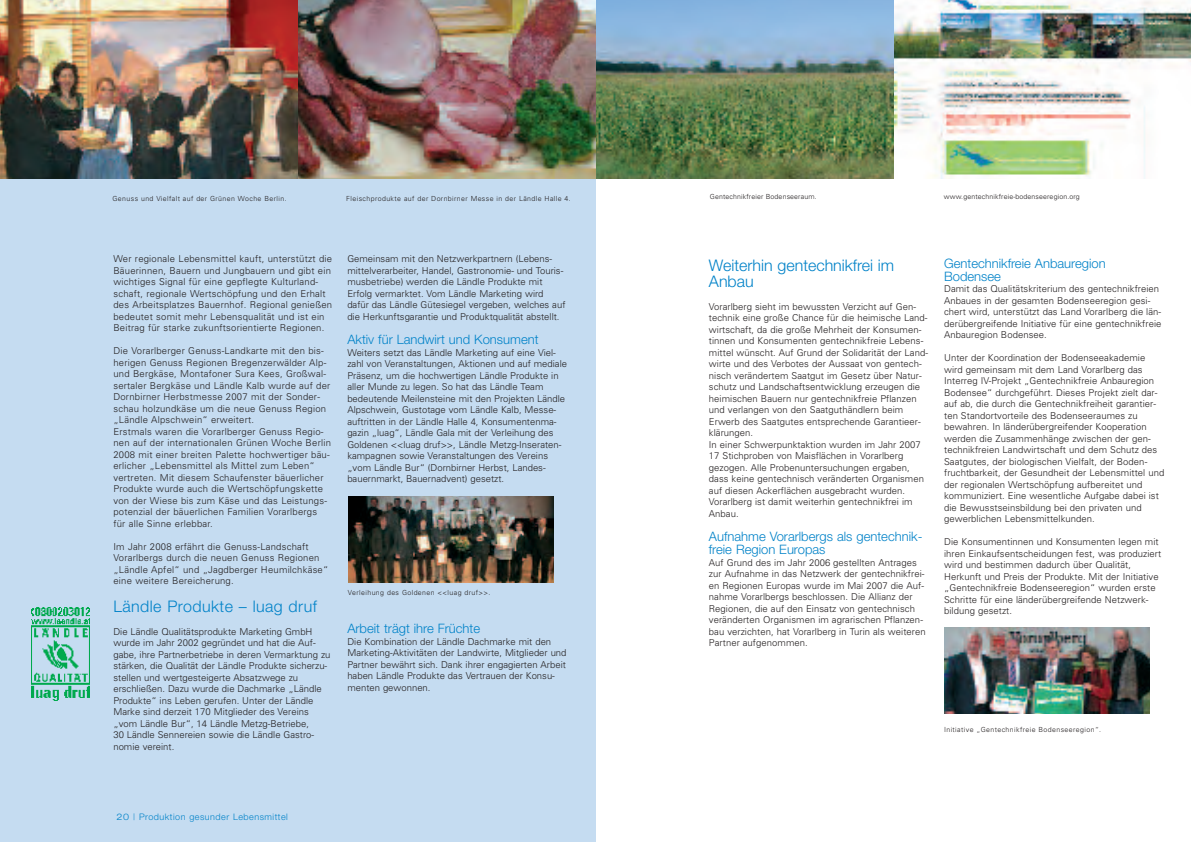
<style>
.page{position:relative;width:1191px;height:842px;background:#fff}
.page>*{position:absolute;margin:0;border:0;box-sizing:border-box;transform-origin:0 0}
.t1{font:300 16px/16px "Helvetica Neue";color:#0082c8}
.t2{font:300 16px "Helvetica Neue";letter-spacing:.03em;color:#0082c8}
.t3{font:300 13px/13px "Helvetica Neue";color:#0082c8}
.t4{font:300 9.5px/11.5px "Univers";letter-spacing:.005em;color:#231f20}
.t5{font:300 9px "Helvetica Neue";letter-spacing:.055em;color:#0082c8}
.t6{font:300 7px "Univers";letter-spacing:.055em;color:#231f20}
.t7{font:300 7px "Univers";letter-spacing:.015em;color:#231f20}
.s1{font-stretch:expanded}
</style>
<div class="page">
<img style="left:893px;top:0;width:298px;height:179px">
<img style="left:595px;top:0;width:298px;height:179px">
<div style="left:0;top:0;width:595px;height:842px;background:#c5dcf1"></div>
<img style="left:298px;top:0;width:297px;height:179px">
<img style="left:0;top:0;width:298px;height:179px">
<img style="left:944px;top:628px;width:205px;height:85px">
<img style="left:348px;top:496px;width:206px;height:86px">
<img style="left:32px;top:608px;width:58px;height:92px">
<p class="t6" style="left:112px;top:196px;width:176px">Genuss und Vielfalt auf der Grünen Woche Berlin.</p>
<p class="t6" style="left:346px;top:196px;width:226px">Fleischprodukte auf der Dornbirner Messe in der Ländle Halle 4.</p>
<p class="t4" style="left:113px;top:254px;width:220px">Wer regionale Lebensmittel kauft, unterstützt die Bäuerinnen, Bauern und Jungbauern und gibt ein wichtiges Signal für eine gepflegte Kulturland&shy;schaft, regionale Wertschöpfung und den Erhalt des Arbeitsplatzes Bauernhof. Regional genießen bedeutet somit mehr Lebensqualität und ist ein Beitrag für starke zukunftsorientierte Regionen.</p>
<p class="t4" style="left:113px;top:346px;width:219px">Die Vorarlberger Genuss-Landkarte mit den bis&shy;herigen Genuss Regionen Bregenzerwälder Alp&shy;und Bergkäse, Montafoner Sura Kees, Großwal&shy;sertaler Bergkäse und Ländle Kalb wurde auf der Dornbirner Herbstmesse 2007 mit der Sonder&shy;schau holzundkäse um die neue Genuss Region „Ländle Alpschwein“ erweitert.<br>Erstmals waren die Vorarlberger Genuss Regio&shy;nen auf der internationalen Grünen Woche Berlin 2008 mit einer breiten Palette hochwertiger bäu&shy;erlicher „Lebensmittel als Mittel zum Leben“ vertreten. Mit diesem Schaufenster bäuerlicher Produkte wurde auch die Wertschöpfungskette von der Wiese bis zum Käse und das Leistungs&shy;potenzial der bäuerlichen Familien Vorarlbergs für alle Sinne erlebbar.</p>
<p class="t4" style="left:113px;top:541px;width:216px">Im Jahr 2008 erfährt die Genuss-Landschaft Vorarlbergs durch die neuen Genuss Regionen „Ländle Apfel“ und „Jagdberger Heumilchkäse“ eine weitere Bereicherung.</p>
<h1 class="t2" style="left:113px;top:596px;width:205px">Ländle Produkte – luag druf</h1>
<p class="t4" style="left:113px;top:626px;width:219px">Die Ländle Qualitätsprodukte Marketing GmbH wurde im Jahr 2002 gegründet und hat die Auf&shy;gabe, ihre Partnerbetriebe in deren Vermarktung zu stärken, die Qualität der Ländle Produkte sicherzu&shy;stellen und wertgesteigerte Absatzwege zu erschließen. Dazu wurde die Dachmarke „Ländle Produkte“ ins Leben gerufen. Unter der Ländle Marke sind derzeit 170 Mitglieder des Vereins „vom Ländle Bur“, 14 Ländle Metzg-Betriebe,<br>30 Ländle Sennereien sowie die Ländle Gastro&shy;nomie vereint.</p>
<p class="t4" style="left:347px;top:254px;width:220px">Gemeinsam mit den Netzwerkpartnern (Lebens&shy;mittelverarbeiter, Handel, Gastronomie- und Touris&shy;musbetriebe) werden die Ländle Produkte mit Erfolg vermarktet. Vom Ländle Marketing wird dafür das Ländle Gütesiegel vergeben, welches auf die Herkunftsgarantie und Produktqualität abstellt.</p>
<h2 class="t3" style="left:347px;top:333px;width:193px">Aktiv für Landwirt und Konsument</h2>
<p class="t4" style="left:347px;top:347px;width:221px">Weiters setzt das Ländle Marketing auf eine Viel&shy;zahl von Veranstaltungen, Aktionen und auf mediale Präsenz, um die hochwertigen Ländle Produkte in aller Munde zu legen. So hat das Ländle Team bedeutende Meilensteine mit den Projekten Ländle Alpschwein, Gustotage vom Ländle Kalb, Messe&shy;auftritten in der Ländle Halle 4, Konsumentenma&shy;gazin „luag“, Ländle Gala mit der Verleihung des Goldenen &lt;&lt;luag druf&gt;&gt;, Ländle Metzg-Inseraten&shy;kampagnen sowie Veranstaltungen des Vereins „vom Ländle Bur“ (Dornbirner Herbst, Landes&shy;bauernmarkt, Bauernadvent) gesetzt.</p>
<p class="t6" style="left:348px;top:590px;width:144px">Verleihung des Goldenen &lt;&lt;luag druf&gt;&gt;.</p>
<h2 class="t3" style="left:347px;top:622px;width:134px">Arbeit trägt ihre Früchte</h2>
<p class="t4" style="left:347px;top:636px;width:221px">Die Kombination der Ländle Dachmarke mit den Marketing-Aktivitäten der Landwirte, Mitglieder und Partner bewährt sich. Dank ihrer engagierten Arbeit haben Ländle Produkte das Vertrauen der Konsu&shy;menten gewonnen.</p>
<p class="t5" style="left:116px;top:811px;width:173px"><span class="s1">20 |</span> Produktion gesunder Lebensmittel</p>
<p class="t7" style="left:710px;top:194px;width:108px">Gentechnikfreier Bodenseeraum.</p>
<p class="t7" style="left:944px;top:194px;width:137px">www.gentechnikfreie-bodenseeregion.org</p>
<h1 class="t1" style="left:709px;top:257px;width:187px">Weiterhin gentechnikfrei im<br>Anbau</h1>
<p class="t4" style="left:709px;top:301px;width:221px">Vorarlberg sieht im bewussten Verzicht auf Gen&shy;technik eine große Chance für die heimische Land&shy;wirtschaft, da die große Mehrheit der Konsumen&shy;tinnen und Konsumenten gentechnikfreie Lebens&shy;mittel wünscht. Auf Grund der Solidarität der Land&shy;wirte und des Verbotes der Aussaat von gentech&shy;nisch verändertem Saatgut im Gesetz über Natur&shy;schutz und Landschaftsentwicklung erzeugen die heimischen Bauern nur gentechnikfreie Pflanzen und verlangen von den Saatguthändlern beim Erwerb des Saatgutes entsprechende Garantieer&shy;klärungen.<br>In einer Schwerpunktaktion wurden im Jahr 2007<br>17 Stichproben von Maisflächen in Vorarlberg gezogen. Alle Probenuntersuchungen ergaben, dass keine gentechnisch veränderten Organismen auf diesen Ackerflächen ausgebracht wurden.<br>Vorarlberg ist damit weiterhin gentechnikfrei im Anbau.</p>
<h2 class="t3" style="left:709px;top:530px;width:215px">Aufnahme Vorarlbergs als gentechnik&shy;freie Region Europas</h2>
<p class="t4" style="left:709px;top:557px;width:218px">Auf Grund des im Jahr 2006 gestellten Antrages zur Aufnahme in das Netzwerk der gentechnikfrei&shy;en Regionen Europas wurde im Mai 2007 die Auf&shy;nahme Vorarlbergs beschlossen. Die Allianz der Regionen, die auf den Einsatz von gentechnisch veränderten Organismen im agrarischen Pflanzen&shy;bau verzichten, hat Vorarlberg in Turin als weiteren Partner aufgenommen.</p>
<h2 class="t3" style="left:944px;top:256px;width:163px">Gentechnikfreie Anbauregion<br>Bodensee</h2>
<p class="t4" style="left:944px;top:284px;width:219px">Damit das Qualitätskriterium des gentechnikfreien Anbaues in der gesamten Bodenseeregion gesi&shy;chert wird, unterstützt das Land Vorarlberg die län&shy;derübergreifende Initiative für eine gentechnikfreie Anbauregion Bodensee.</p>
<p class="t4" style="left:944px;top:353px;width:222px">Unter der Koordination der Bodenseeakademie wird gemeinsam mit dem Land Vorarlberg das Interreg IV-Projekt „Gentechnikfreie Anbauregion Bodensee“ durchgeführt. Dieses Projekt zielt dar&shy;auf ab, die durch die Gentechnikfreiheit garantier&shy;ten Standortvorteile des Bodenseeraumes zu bewahren. In länderübergreifender Kooperation werden die Zusammenhänge zwischen der gen&shy;technikfreien Landwirtschaft und dem Schutz des Saatgutes, der biologischen Vielfalt, der Boden&shy;fruchtbarkeit, der Gesundheit der Lebensmittel und der regionalen Wertschöpfung aufbereitet und kommuniziert. Eine wesentliche Aufgabe dabei ist die Bewusstseinsbildung bei den privaten und gewerblichen Lebensmittelkunden.</p>
<p class="t4" style="left:944px;top:537px;width:219px">Die Konsumentinnen und Konsumenten legen mit ihren Einkaufsentscheidungen fest, was produziert wird und bestimmen dadurch über Qualität, Herkunft und Preis der Produkte. Mit der Initiative „Gentechnikfreie Bodenseeregion“ wurden erste Schritte für eine länderübergreifende Netzwerk&shy;bildung gesetzt.</p>
<p class="t6" style="left:944px;top:727px;width:159px">Initiative „Gentechnikfreie Bodenseeregion“.</p>
</div>
